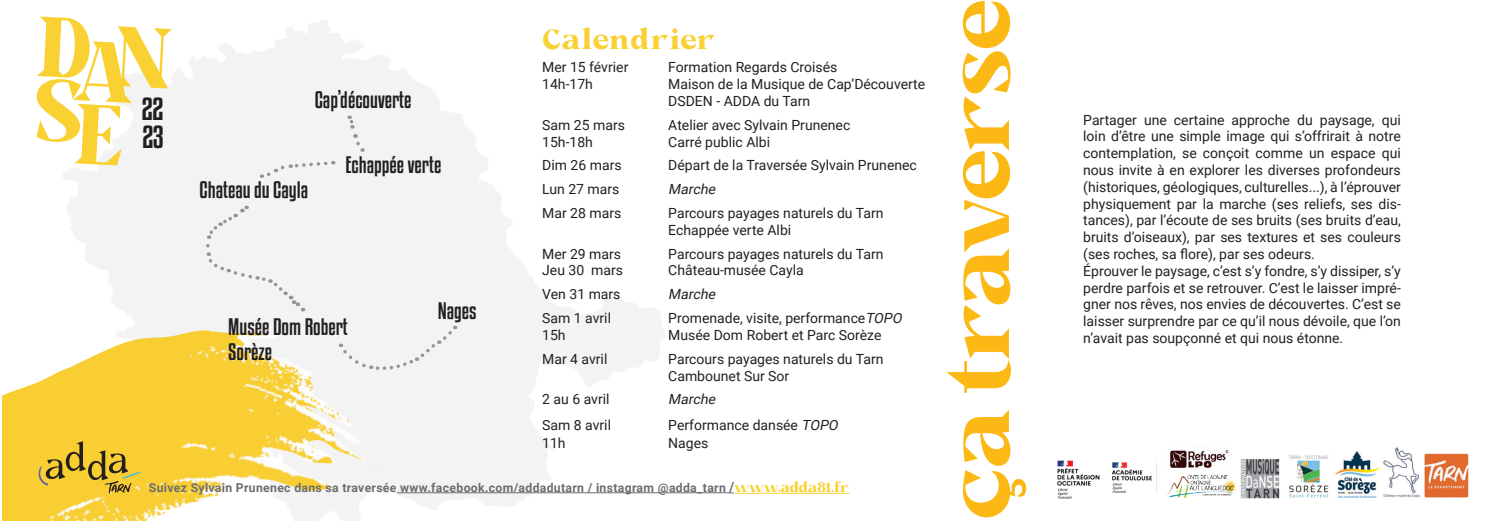
<style>
.page{position:relative;width:1489px;height:521px;background:#fff}
.page>*{position:absolute;margin:0;border:0;box-sizing:border-box;transform-origin:0 0}
.t1{font:700 89.25px "Milkand Balls";letter-spacing:-.07em;color:#fcb814}
.t2{font:700 28px "Milkand Balls";letter-spacing:-.015em;color:#fad133}
.t3{font:28px/28px "Kenyan Coffee Rg";color:#231f20}
.t4{font:21px/25.2px "Kenyan Coffee Rg";color:#231f20}
.t5{font:14px/16.8px "Roboto";color:#231f20}
.t6{font:italic 14px "Roboto";color:#231f20}
.t7{font:700 12.25px "Roboto";letter-spacing:.025em;color:#6c6d70}
.s1{font-style:italic}
.s2{font-size:14px}
.s3{font-family:"Milkand Balls";font-size:14px;color:#fad133}
</style>
<div class="page">
<svg style="left:36px;top:17px;width:136px;height:148px"></svg>
<img style="left:2px;top:330px;width:375px;height:191px">
<svg style="left:38px;top:441px;width:104px;height:53px;background:#d6b231"></svg>
<div style="left:204px;top:204px;width:103px;height:110px;background:#f3f3f4"></div>
<div style="left:340px;top:325px;width:117px;height:46px;background:#f3f3f4"></div>
<svg style="left:347px;top:116px;width:17px;height:36px"></svg>
<svg style="left:261px;top:160px;width:73px;height:20px"></svg>
<img style="left:1424px;top:453px;width:44px;height:44px">
<img style="left:1170px;top:450px;width:59px;height:18px">
<img style="left:1288px;top:455px;width:41px;height:42px">
<img style="left:1335px;top:452px;width:44px;height:45px">
<img style="left:1383px;top:447px;width:37px;height:50px">
<img style="left:1240px;top:458px;width:40px;height:41px">
<img style="left:1166px;top:475px;width:69px;height:22px">
<img style="left:1111px;top:462px;width:41px;height:31px">
<img style="left:1057px;top:460px;width:43px;height:39px">
<hr style="left:397px;top:492px;width:329px;height:1px;background:#6c6d70">
<hr style="left:733px;top:493px;width:116px;height:1px;background:#fad133">
<h2 class="t2" style="left:542px;top:16px;width:175px">Calendrier</h2>
<p class="t5" style="left:542px;top:59px;width:88px">Mer 15 février</p>
<p class="t5" style="left:668px;top:59px;width:171px">Formation Regards Croisés</p>
<p class="t5" style="left:542px;top:75px;width:52px">14h-17h</p>
<p class="t5" style="left:668px;top:75px;width:258px">Maison de la Musique de Cap’Découverte<br>DSDEN - ADDA du Tarn</p>
<p class="t5" style="left:542px;top:116px;width:84px">Sam 25 mars</p>
<p class="t5" style="left:668px;top:116px;width:183px">Atelier avec Sylvain Prunenec</p>
<p class="t5" style="left:542px;top:133px;width:52px">15h-18h</p>
<p class="t5" style="left:668px;top:133px;width:103px">Carré public Albi</p>
<p class="t5" style="left:542px;top:157px;width:81px">Dim 26 mars</p>
<p class="t5" style="left:668px;top:157px;width:250px">Départ de la Traversée Sylvain Prunenec</p>
<p class="t5" style="left:542px;top:180px;width:79px">Lun 27 mars</p>
<p class="t6" style="left:668px;top:179px;width:52px">Marche</p>
<p class="t5" style="left:542px;top:204px;width:81px">Mar 28 mars</p>
<p class="t5" style="left:668px;top:204px;width:217px">Parcours payages naturels du Tarn<br>Echappée verte Albi</p>
<p class="t5" style="left:542px;top:245px;width:80px">Mer 29 mars</p>
<p class="t5" style="left:668px;top:245px;width:217px">Parcours payages naturels du Tarn</p>
<p class="t5" style="left:542px;top:262px;width:82px">Jeu 30 mars</p>
<p class="t5" style="left:668px;top:262px;width:137px">Château-musée Cayla</p>
<p class="t5" style="left:542px;top:285px;width:80px">Ven 31 mars</p>
<p class="t6" style="left:668px;top:284px;width:52px">Marche</p>
<p class="t5" style="left:542px;top:309px;width:70px">Sam 1 avril</p>
<p class="t5" style="left:668px;top:309px;width:238px">Promenade, visite, performance<span class="s1">TOPO</span></p>
<p class="t5" style="left:542px;top:326px;width:25px">15h</p>
<p class="t5" style="left:668px;top:326px;width:215px">Musée Dom Robert et Parc Sorèze</p>
<p class="t5" style="left:542px;top:350px;width:67px">Mar 4 avril</p>
<p class="t5" style="left:668px;top:350px;width:217px">Parcours payages naturels du Tarn<br>Cambounet Sur Sor</p>
<p class="t5" style="left:542px;top:390px;width:69px">2 au 6 avril</p>
<p class="t6" style="left:668px;top:389px;width:52px">Marche</p>
<p class="t5" style="left:542px;top:416px;width:70px">Sam 8 avril</p>
<p class="t5" style="left:668px;top:416px;width:174px">Performance dansée <span class="s1">TOPO</span></p>
<p class="t5" style="left:542px;top:434px;width:25px">11h</p>
<p class="t5" style="left:668px;top:434px;width:42px">Nages</p>
<p class="t7" style="left:149px;top:479px;width:702px">Suivez Sylvain Prunenec dans sa traversée www.facebook.com/addadutarn / instagram @adda_tarn <span class="s2">/</span><span class="s3">www.adda81.fr</span></p>
<h2 class="t3" style="left:141px;top:94px;width:24px">22<br>23</h2>
<h3 class="t4" style="left:315px;top:86px;width:98px">Cap’découverte</h3>
<h3 class="t4" style="left:199px;top:177px;width:110px">Chateau du Cayla</h3>
<h3 class="t4" style="left:345px;top:151px;width:97px">Echappée verte</h3>
<h3 class="t4" style="left:438px;top:298px;width:40px">Nages</h3>
<h3 class="t4" style="left:228px;top:313px;width:121px">Musée Dom Robert<br>Sorèze</h3>
<h1 class="t1" style="left:906px;top:521px;width:525px;rotate:-90deg">ça traverse</h1>
<p class="t5" style="left:1083px;top:111px;width:319px">Partager une certaine approche du paysage, qui loin d’être une simple image qui s’offrirait à notre contemplation, se conçoit comme un espace qui nous invite à en explorer les diverses profondeurs (historiques, géologiques, culturelles...), à l’éprouver physiquement par la marche (ses reliefs, ses dis&shy;tances), par l’écoute de ses bruits (ses bruits d’eau, bruits d’oiseaux), par ses textures et ses couleurs (ses roches, sa flore), par ses odeurs.<br>Éprouver le paysage, c’est s’y fondre, s’y dissiper, s’y perdre parfois et se retrouver. C’est le laisser impré&shy;gner nos rêves, nos envies de découvertes. C’est se laisser surprendre par ce qu’il nous dévoile, que l’on n’avait pas soupçonné et qui nous étonne.</p>
</div>
